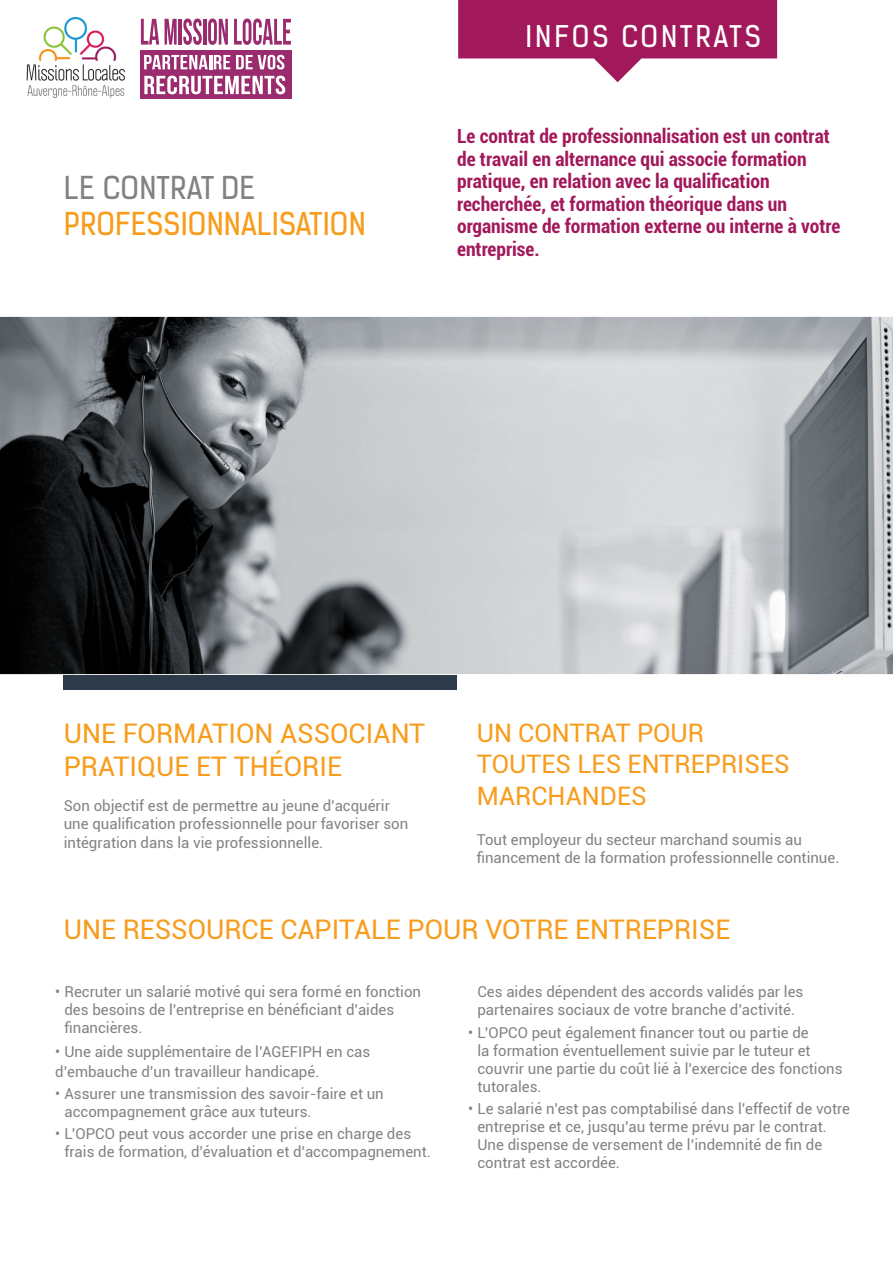
<style>
.page{position:relative;width:893px;height:1263px;background:#fff}
.page>*{position:absolute;margin:0;border:0;box-sizing:border-box;transform-origin:0 0}
.Titre_niv1{font:30px/36px "Kelson Sans";letter-spacing:.005em;color:#f89c1c}
.t1{font:28.5px "Kelson Sans";letter-spacing:.1em;color:#fff}
.Titre_niv_2_-_2_col{font:27px "Roboto";color:#f89c1c}
.Titre_niv_2{font:27px/32.4px "Roboto";color:#f89c1c}
.TXT_courant{font:25.5px/31.5px "Roboto";color:#f89c1c}
.TXT_intro{font:700 condensed 19.5px/22.5px "Roboto";color:#a2195b}
.TXT_courant-2{font:15px/18px "Roboto";color:#808285}
.s1{color:#808285}
</style>
<div class="page">
<div style="left:64px;top:675px;width:393px;height:14px;background:#2c3a4a"></div>
<svg style="left:458px;top:0;width:319px;height:82px"></svg>
<img style="left:26px;top:17px;width:99px;height:81px">
<div style="left:140px;top:50px;width:152px;height:49px;background:#9a2b6e"></div>
<svg style="left:144px;top:55px;width:64px;height:14px"></svg>
<hr style="left:209px;top:55px;width:3px;height:14px;background:#fff">
<svg style="left:214px;top:55px;width:16px;height:14px"></svg>
<svg style="left:236px;top:55px;width:48px;height:15px"></svg>
<svg style="left:144px;top:76px;width:141px;height:18px"></svg>
<svg style="left:141px;top:19px;width:18px;height:26px"></svg>
<svg style="left:165px;top:19px;width:12px;height:26px"></svg>
<hr style="left:179px;top:19px;width:3px;height:26px;background:#9a2b6e">
<svg style="left:183px;top:19px;width:19px;height:26px"></svg>
<hr style="left:203px;top:19px;width:3px;height:26px;background:#9a2b6e">
<svg style="left:208px;top:19px;width:20px;height:26px"></svg>
<svg style="left:234px;top:19px;width:57px;height:26px"></svg>
<img style="left:0;top:317px;width:893px;height:357px">
<p class="Titre_niv1" style="left:64px;top:170px;width:303px"><span class="s1">LE CONTRAT DE<br></span>PROFESSIONNALISATION</p>
<h2 class="t1" style="left:526px;top:19px;width:237px">INFOS CONTRATS</h2>
<p class="TXT_intro" style="left:457px;top:125px;width:385px">Le contrat de professionnalisation est un contrat de travail en alternance qui associe formation pratique, en relation avec la qualification recherchée, et formation théorique dans un organisme de formation externe ou interne à votre entreprise.</p>
<p class="Titre_niv_2" style="left:64px;top:716px;width:363px">UNE FORMATION ASSOCIANT<br>PRATIQUE ET THÉORIE</p>
<p class="TXT_courant-2" style="left:64px;top:796px;width:346px">Son objectif est de permettre au jeune d’acquérir une qualification professionnelle pour favoriser son</p>
<p class="TXT_courant-2" style="left:64px;top:833px;width:261px">intégration dans la vie professionnelle.</p>
<p class="TXT_courant" style="left:477px;top:716px;width:314px">UN CONTRAT POUR<br>TOUTES LES ENTREPRISES<br>MARCHANDES</p>
<p class="TXT_courant-2" style="left:477px;top:830px;width:364px">Tout employeur du secteur marchand soumis au financement de la formation professionnelle continue.</p>
<p class="Titre_niv_2_-_2_col" style="left:64px;top:911px;width:668px">UNE RESSOURCE CAPITALE POUR VOTRE ENTREPRISE</p>
<p class="TXT_courant-2" style="left:64px;top:982px;width:358px;text-indent:-9px">• Recruter un salarié motivé qui sera formé en fonction des besoins de l’entreprise en bénéficiant d’aides financières.</p>
<p class="TXT_courant-2" style="left:55px;top:1041px;width:317px;line-height:19.5px">• Une aide supplémentaire de l’AGEFIPH en cas d’embauche d’un travailleur handicapé.</p>
<p class="TXT_courant-2" style="left:64px;top:1084px;width:321px;text-indent:-9px">• Assurer une transmission des savoir-faire et un accompagnement grâce aux tuteurs.</p>
<p class="TXT_courant-2" style="left:64px;top:1124px;width:368px;text-indent:-9px">• L’OPCO peut vous accorder une prise en charge des frais de formation, d’évaluation et d’accompagnement.</p>
<p class="TXT_courant-2" style="left:477px;top:982px;width:327px">Ces aides dépendent des accords validés par les partenaires sociaux de votre branche d’activité.</p>
<p class="TXT_courant-2" style="left:477px;top:1023px;width:367px;text-indent:-9px">• L’OPCO peut également financer tout ou partie de<br>la formation éventuellement suivie par le tuteur et couvrir une partie du coût lié à l’exercice des fonctions tutorales.</p>
<p class="TXT_courant-2" style="left:477px;top:1099px;width:374px;text-indent:-9px">• Le salarié n’est pas comptabilisé dans l’effectif de votre entreprise et ce, jusqu’au terme prévu par le contrat.<br>Une dispense de versement de l’indemnité de fin de contrat est accordée.</p>
</div>
